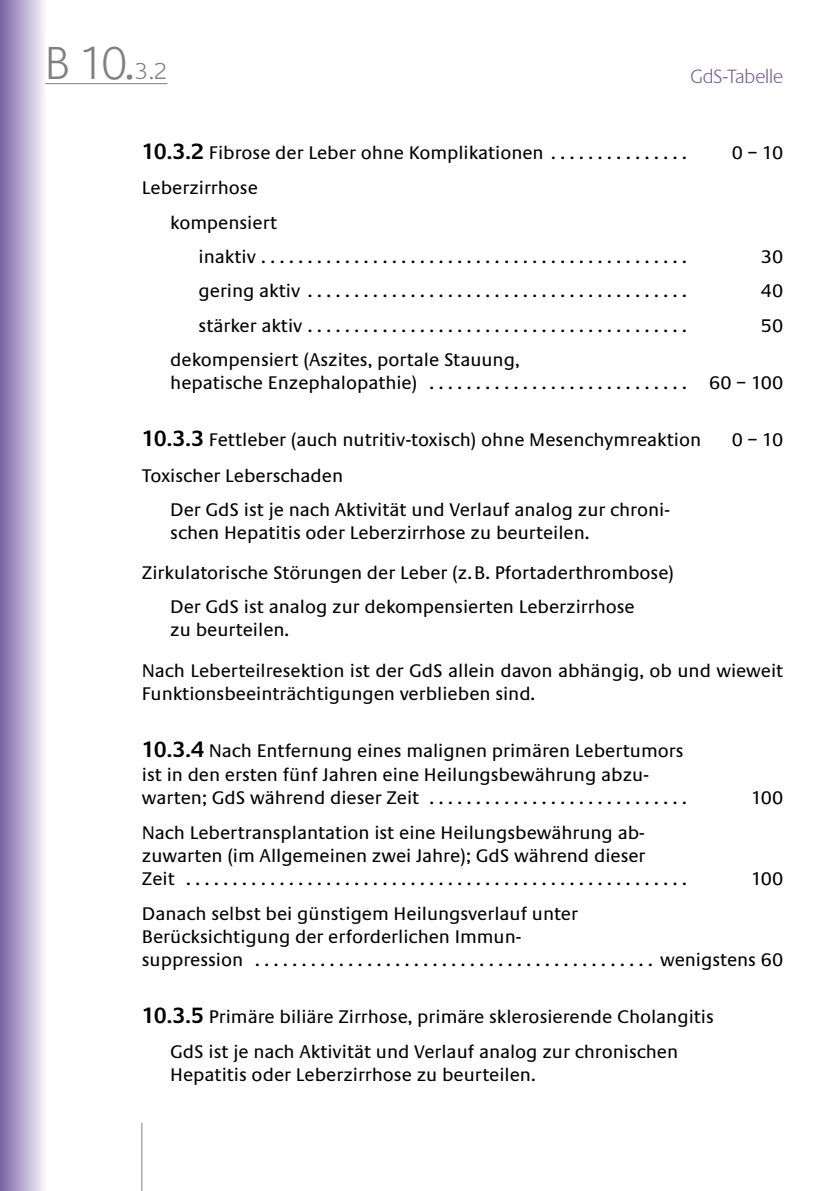
<style>
.page{position:relative;width:840px;height:1191px;background:#fff}
.page>*{position:absolute;margin:0;border:0;box-sizing:border-box;transform-origin:0 0}
.t1{font:300 48px "Praxis EF";color:#808080}
.t2{font:300 20px "Praxis EF";color:#745b9f}
.t3{font:19px/23px "Praxis EF";color:#000}
.s1{font-size:24px}
.s2{font-weight:600;font-size:23px}
</style>
<div class="page">
<hr style="left:141px;top:1123px;width:1px;height:68px;background:#808080">
<div style="left:0;top:0;width:45px;height:1191px;background:linear-gradient(to right,#7b63a3,#f6f4f9)"></div>
<hr style="left:45px;top:83px;width:122px;height:1px;background:#808080">
<h1 class="t1" style="left:45px;top:46px;width:123px">B 10.<span class="s1">3.2</span></h1>
<p class="t2" style="left:690px;top:69px;width:94px">GdS-Tabelle</p>
<p class="t3" style="left:142px;top:143px;width:546px"><span class="s2">10.3.2</span> Fibrose der Leber ohne Komplikationen . . . . . . . . . . . . . . .</p>
<p class="t3" style="left:731px;top:143px;width:53px">0–10</p>
<p class="t3" style="left:142px;top:178px;width:117px">Leberzirrhose</p>
<p class="t3" style="left:170px;top:212px;width:108px">kompensiert</p>
<p class="t3" style="left:198px;top:247px;width:489px">inaktiv..............................................</p>
<p class="t3" style="left:760px;top:247px;width:24px">30</p>
<p class="t3" style="left:198px;top:281px;width:489px">geringaktiv .........................................</p>
<p class="t3" style="left:760px;top:281px;width:24px">40</p>
<p class="t3" style="left:198px;top:315px;width:489px">stärkeraktiv.........................................</p>
<p class="t3" style="left:760px;top:315px;width:24px">50</p>
<p class="t3" style="left:170px;top:350px;width:614px">dekompensiert (Aszites, portale Stauung,<br>hepatischeEnzephalopathie) ............................ 60–100</p>
<p class="t3" style="left:142px;top:430px;width:560px"><span class="s2">10.3.3</span> Fettleber (auch nutritiv-toxisch) ohne Mesenchymreaktion</p>
<p class="t3" style="left:731px;top:430px;width:53px">0–10</p>
<p class="t3" style="left:170px;top:460px;width:501px;line-height:34.4px;text-indent:-28px">Toxischer Leberschaden<br>Der GdS ist je nach Aktivität und Verlauf analog zur chroni-</p>
<p class="t3" style="left:142px;top:514px;width:533px;line-height:40px;text-indent:28px">schen Hepatitis oder Leberzirrhose zu beurteilen.<br>Zirkulatorische Störungen der Leber (z.B. Pfortaderthrombose)</p>
<p class="t3" style="left:170px;top:597px;width:465px">Der GdS ist analog zur dekompensierten Leberzirrhose zu beurteilen.</p>
<p class="t3" style="left:142px;top:660px;width:642px">Nach Leberteilresektion ist der GdS allein davon abhängig, ob und wieweit<br>Funktionsbeeinträchtigungen verblieben sind.</p>
<p class="t3" style="left:142px;top:740px;width:546px"><span class="s2">10.3.4</span> Nach Entfernung eines malignen primären Lebertumors ist in den ersten fünf Jahren eine Heilungsbewährung abzu&shy;warten;GdSwährenddieserZeit ............................</p>
<p class="t3" style="left:750px;top:787px;width:34px">100</p>
<p class="t3" style="left:142px;top:823px;width:546px">Nach Lebertransplantation ist eine Heilungsbewährung ab&shy;zuwarten (im Allgemeinen zwei Jahre); GdS während dieser<br>Zeit ......................................................</p>
<p class="t3" style="left:750px;top:869px;width:34px">100</p>
<p class="t3" style="left:142px;top:903px;width:642px">Danach selbst bei günstigem Heilungsverlauf unter<br>Berücksichtigung der erforderlichen Immun-<br>suppression ........................................... wenigstens60</p>
<p class="t3" style="left:142px;top:1000px;width:573px;line-height:35.4px;text-align:center"><span class="s2">10.3.5</span> Primäre biliäre Zirrhose, primäre sklerosierende Cholangitis<br>GdS ist je nach Aktivität und Verlauf analog zur chronischen</p>
<p class="t3" style="left:170px;top:1065px;width:366px">Hepatitis oder Leberzirrhose zu beurteilen.</p>
</div>
